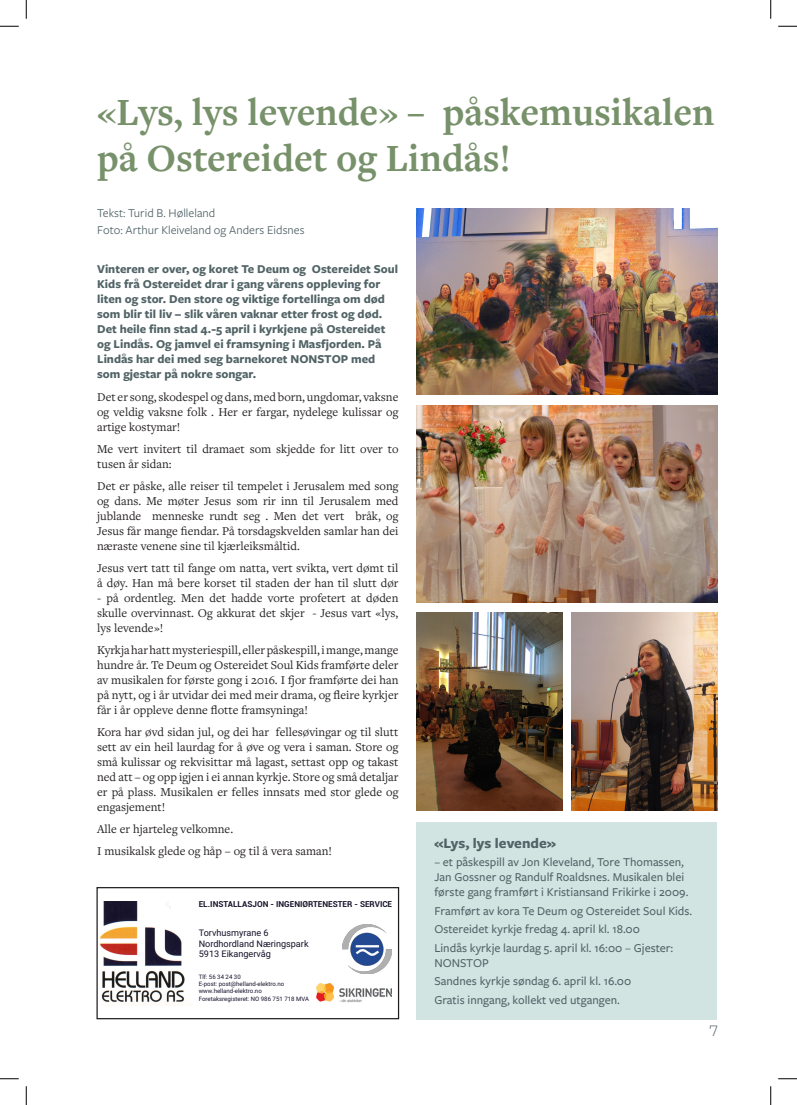
<style>
.page{position:relative;width:797px;height:1105px;background:#fff}
.page>*{position:absolute;margin:0;border:0;box-sizing:border-box;transform-origin:0 0}
.Artikkel_tittel{font:700 40px/46.2px "Freight Text Pro";color:#77916a}
.Undertittel{font:700 15px "Freight Sans Pro";color:#516366}
.Brødtekst{font:12.5px/15px "Freight Text Pro";color:#231f20;text-align:justify}
.Ingress{font:700 12.5px/15px "Freight Sans Pro";color:#516366}
.Undertittel-2{font:500 12.5px/15px "Freight Sans Pro";color:#516366}
.Byline{font:12.5px/16.2px "Freight Sans Pro";color:#516366}
.t1{font:12.5px "Maritime Champion";color:#516366}
.t2{font:9.12px/10.9px "Roboto";color:#15122a}
.t3{font:700 8.25px "Roboto";color:#16132b}
.t4{font:6.12px/7.2px "Roboto";color:#15122d}
</style>
<div class="page">
<div style="left:416px;top:822px;width:301px;height:197px;background:#d2e4e2"></div>
<img style="left:416px;top:209px;width:301px;height:186px">
<img style="left:416px;top:613px;width:146px;height:197px">
<img style="left:416px;top:405px;width:301px;height:197px">
<img style="left:571px;top:613px;width:146px;height:197px">
<div style="left:96px;top:887px;width:303px;height:132px;border:1px solid #231f20"></div>
<svg style="left:316px;top:924px;width:76px;height:79px"></svg>
<img style="left:100px;top:901px;width:85px;height:103px">
<svg style="left:0;top:25px;width:19px;height:2px"></svg>
<svg style="left:778px;top:25px;width:19px;height:2px"></svg>
<svg style="left:0;top:1078px;width:19px;height:1px"></svg>
<svg style="left:778px;top:1078px;width:19px;height:1px"></svg>
<svg style="left:25px;top:0;width:2px;height:19px"></svg>
<svg style="left:25px;top:1086px;width:2px;height:19px"></svg>
<svg style="left:770px;top:0;width:1px;height:19px"></svg>
<svg style="left:770px;top:1086px;width:1px;height:19px"></svg>
<p class="Artikkel_tittel" style="left:97px;top:88px;width:619px">«Lys, lys levende» – påskemusikalen på Ostereidet og Lindås!</p>
<p class="Byline" style="left:97px;top:205px;width:209px">Tekst: Turid B. Hølleland<br>Foto: Arthur Kleiveland og Anders Eidsnes</p>
<p class="Ingress" style="left:97px;top:261px;width:302px">Vinteren er over, og koret Te Deum og Ostereidet Soul Kids frå Ostereidet drar i gang vårens oppleving for liten og stor. Den store og viktige fortellinga om død som blir til liv – slik våren vaknar etter frost og død.<br>Det heile finn stad 4.-5 april i kyrkjene på Ostereidet og Lindås. Og jamvel ei framsyning i Masfjorden. På Lindås har dei med seg barnekoret NONSTOP med som gjestar på nokre songar.</p>
<p class="Brødtekst" style="left:97px;top:389px;width:303px">Det er song, skodespel og dans, med born, ungdomar, vaksne og veldig vaksne folk . Her er fargar, nydelege kulissar og artige kostymar!</p>
<p class="Brødtekst" style="left:97px;top:441px;width:303px">Me vert invitert til dramaet som skjedde for litt over to tusen år sidan:</p>
<p class="Brødtekst" style="left:97px;top:478px;width:303px">Det er påske, alle reiser til tempelet i Jerusalem med song og dans. Me møter Jesus som rir inn til Jerusalem med jublande menneske rundt seg . Men det vert bråk, og Jesus får mange fiendar. På torsdagskvelden samlar han dei næraste venene sine til kjærleiksmåltid.</p>
<p class="Brødtekst" style="left:97px;top:560px;width:303px">Jesus vert tatt til fange om natta, vert svikta, vert dømt til å døy. Han må bere korset til staden der han til slutt dør</p>
<p class="Brødtekst" style="left:97px;top:590px;width:303px">- på ordentleg. Men det hadde vorte profetert at døden skulle overvinnast. Og akkurat det skjer - Jesus vart «lys, lys levende»!</p>
<p class="Brødtekst" style="left:97px;top:642px;width:303px">Kyrkja har hatt mysteriespill, eller påskespill, i mange, mange hundre år. Te Deum og Ostereidet Soul Kids framførte deler av musikalen for første gong i 2016. I fjor framførte dei han på nytt, og i år utvidar dei med meir drama, og fleire kyrkjer får i år oppleve denne flotte framsyninga!</p>
<p class="Brødtekst" style="left:97px;top:724px;width:303px">Kora har øvd sidan jul, og dei har fellesøvingar og til slutt sett av ein heil laurdag for å øve og vera i saman. Store og små kulissar og rekvisittar må lagast, settast opp og takast ned att – og opp igjen i ei annan kyrkje. Store og små detaljar er på plass. Musikalen er felles innsats med stor glede og engasjement!</p>
<p class="Brødtekst" style="left:97px;top:821px;width:137px">Alle er hjarteleg velkomne.</p>
<p class="Brødtekst" style="left:97px;top:843px;width:236px">I musikalsk glede og håp – og til å vera saman!</p>
<p class="t3" style="left:199px;top:898px;width:195px">EL.INSTALLASJON - INGENIØRTENESTER - SERVICE</p>
<p class="t2" style="left:199px;top:926px;width:111px">Torvhusmyrane 6<br>Nordhordland Næringspark<br>5913 Eikangervåg</p>
<p class="t4" style="left:199px;top:972px;width:112px">Tlf: 56 34 24 30<br>E-post: post@helland-elektro.no www.helland-elektro.no<br>Foretaksregisteret: NO 986 751 718 MVA</p>
<p class="Undertittel" style="left:434px;top:832px;width:123px">«Lys, lys levende»</p>
<p class="Undertittel-2" style="left:434px;top:854px;width:255px">– et påskespill av Jon Kleveland, Tore Thomassen,<br>Jan Gossner og Randulf Roaldsnes. Musikalen blei første gang framført i Kristiansand Frikirke i 2009.</p>
<p class="Undertittel-2" style="left:434px;top:902px;width:259px">Framført av kora Te Deum og Ostereidet Soul Kids.</p>
<p class="Undertittel-2" style="left:434px;top:921px;width:207px">Ostereidet kyrkje fredag 4. april kl. 18.00</p>
<p class="Undertittel-2" style="left:434px;top:940px;width:240px">Lindås kyrkje laurdag 5. april kl. 16:00 – Gjester:<br>NONSTOP</p>
<p class="Undertittel-2" style="left:434px;top:973px;width:198px">Sandnes kyrkje søndag 6. april kl. 16.00</p>
<p class="Undertittel-2" style="left:434px;top:992px;width:187px">Gratis inngang, kollekt ved utgangen.</p>
<p class="t1" style="left:709px;top:1021px;width:9px">7</p>
</div>
